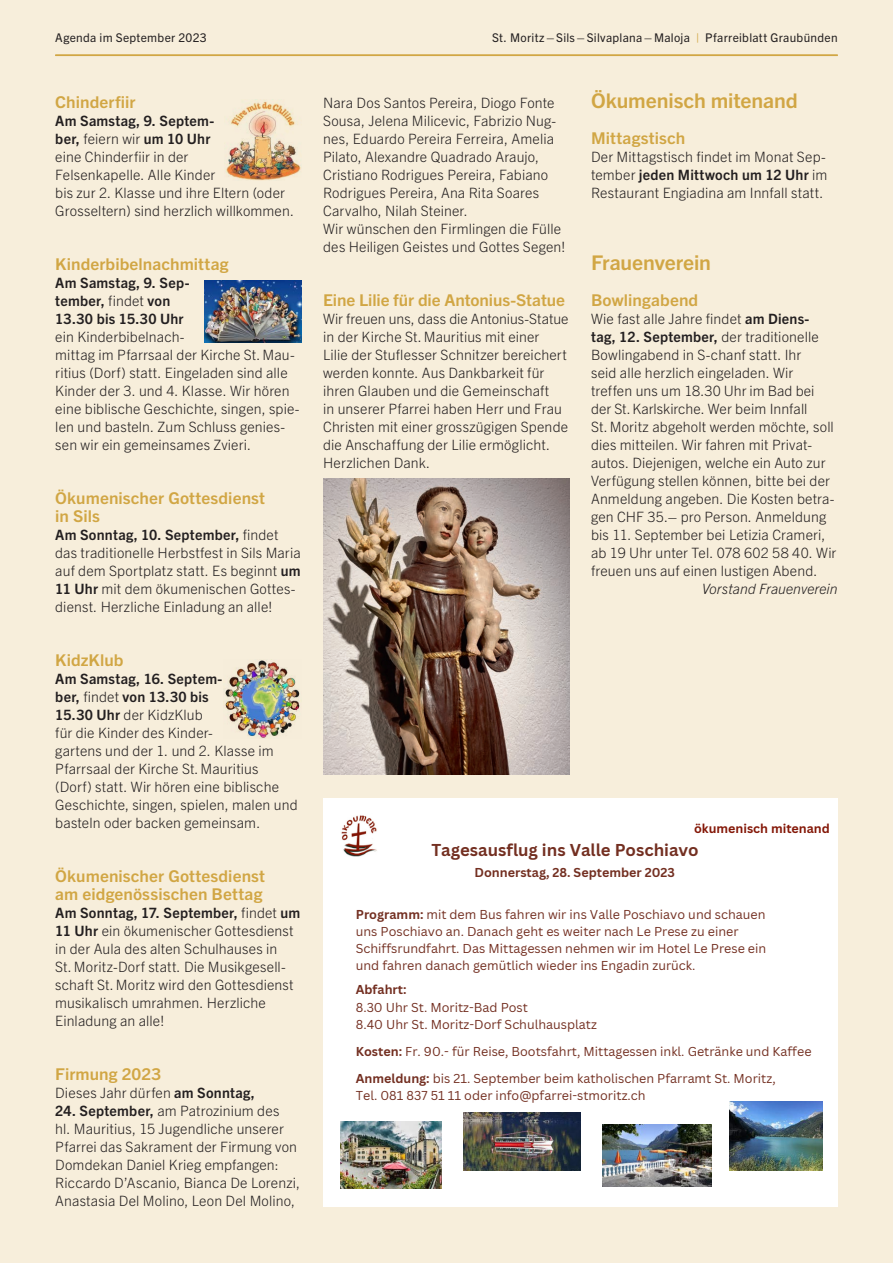
<style>
.page{position:relative;width:893px;height:1263px;background:#f7eedb}
.page>*{position:absolute;margin:0;border:0;box-sizing:border-box;transform-origin:0 0}
.t1{font:700 20.25px "Trade Gothic Next LT Pro";letter-spacing:-.005em;color:#d1a644;scale:1.05 1}
.t2{font:700 16.8px "Canva Sans";color:#732f21}
.t3{font:700 16.35px/18px "Trade Gothic Next LT Pro";letter-spacing:.005em;color:#d1a644;scale:1.05 1}
.t4{font:300 14.25px/18px "Trade Gothic Next LT Pro";letter-spacing:.005em;color:#231f20}
.t5{font:700 14.25px/18px "Trade Gothic Next LT Pro";letter-spacing:.02em;color:#231f20}
.t6{font:italic 300 14.25px "Trade Gothic Next LT Pro";color:#231f20}
.t7{font:12.6px/17.2px "Canva Sans";color:#732f21}
.t8{font:700 12.6px "Canva Sans";color:#732f21}
.t9{font:700 12.6px "Canva Sans";color:#841808}
.t10{font:12px "Trade Gothic Next LT Pro";letter-spacing:.025em;color:#231f20}
.s1{color:#d1a644}
.s2{font-weight:700}
.s3{font-weight:300}
</style>
<div class="page">
<hr style="left:55px;top:55px;width:783px;height:1px;background:#d1a644">
<img style="left:226px;top:100px;width:75px;height:80px">
<img style="left:204px;top:281px;width:98px;height:61px">
<img style="left:323px;top:478px;width:247px;height:296px">
<img style="left:223px;top:660px;width:77px;height:78px">
<div style="left:323px;top:798px;width:515px;height:408px;background:#fff"></div>
<img style="left:341px;top:815px;width:36px;height:42px">
<img style="left:729px;top:1101px;width:94px;height:70px">
<img style="left:603px;top:1125px;width:108px;height:61px">
<img style="left:463px;top:1112px;width:118px;height:59px">
<img style="left:340px;top:1122px;width:101px;height:67px">
<p class="t10" style="left:55px;top:30px;width:153px">Agenda im September 2023</p>
<p class="t10" style="left:492px;top:30px;width:347px">St. Moritz–Sils–Silvaplana– Maloja <span class="s1">|</span> Pfarreiblatt Graubünden</p>
<p class="t3" style="left:55px;top:92px;width:78px">Chinderfiir</p>
<p class="t4" style="left:55px;top:111px;width:240px"><span class="s2">Am Samstag, 9. Septem-<br>ber,</span> feiern wir <span class="s2">um 10 Uhr<br></span>eine Chinderfiir in der<br>Felsenkapelle. Alle Kinder<br>bis zur 2. Klasse und ihre Eltern (oder<br>Grosseltern) sind herzlich willkommen.</p>
<p class="t3" style="left:55px;top:254px;width:167px">Kinderbibelnachmittag</p>
<p class="t5" style="left:55px;top:273px;width:136px">Am Samstag, 9. Sep&shy;tember, <span class="s3">findet</span> von<br>13.30 bis 15.30 Uhr</p>
<p class="t4" style="left:55px;top:327px;width:246px">ein Kinderbibelnach-<br>mittag im Pfarrsaal der Kirche St. Mau&shy;ritius (Dorf) statt. Eingeladen sind alle Kinder der 3. und 4. Klasse. Wir hören eine biblische Geschichte, singen, spie&shy;len und basteln. Zum Schluss genies&shy;sen wir ein gemeinsames Zvieri.</p>
<p class="t3" style="left:55px;top:488px;width:201px">Ökumenischer Gottesdienst in Sils</p>
<p class="t4" style="left:55px;top:525px;width:247px"><span class="s2">Am Sonntag, 10. September,</span> findet das traditionelle Herbstfest in Sils Maria auf dem Sportplatz statt. Es beginnt <span class="s2">um 11 Uhr</span> mit dem ökumenischen Gottes&shy;dienst. Herzliche Einladung an alle!</p>
<p class="t3" style="left:55px;top:650px;width:67px">KidzKlub</p>
<p class="t4" style="left:55px;top:669px;width:244px"><span class="s2">Am Samstag, 16. Septem-<br>ber,</span> findet <span class="s2">von 13.30 bis<br>15.30 Uhr</span> der KidzKlub<br>für die Kinder des Kinder-<br>gartens und der 1. und 2. Klasse im<br>Pfarrsaal der Kirche St. Mauritius (Dorf) statt. Wir hören eine biblische<br>Geschichte, singen, spielen, malen und basteln oder backen gemeinsam.</p>
<p class="t3" style="left:55px;top:866px;width:201px">Ökumenischer Gottesdienst am eidgenössischen Bettag</p>
<p class="t4" style="left:55px;top:903px;width:246px"><span class="s2">Am Sonntag, 17. September,</span> findet <span class="s2">um 11 Uhr</span> ein ökumenischer Gottesdienst in der Aula des alten Schulhauses in<br>St. Moritz-Dorf statt. Die Musikgesell&shy;schaft St. Moritz wird den Gottesdienst musikalisch umrahmen. Herzliche Einladung an alle!</p>
<p class="t3" style="left:55px;top:1064px;width:103px">Firmung 2023</p>
<p class="t4" style="left:55px;top:1083px;width:201px">Dieses Jahr dürfen <span class="s2">am Sonntag,</span></p>
<p class="t4" style="left:55px;top:1101px;width:246px"><span class="s2">24. September,</span> am Patrozinium des<br>hl. Mauritius, 15 Jugendliche unserer Pfarrei das Sakrament der Firmung von Domdekan Daniel Krieg empfangen:<br>Riccardo D’Ascanio, Bianca De Lorenzi, Anastasia Del Molino, Leon Del Molino,</p>
<p class="t4" style="left:323px;top:93px;width:244px">Nara Dos Santos Pereira, Diogo Fonte Sousa, Jelena Milicevic, Fabrizio Nug&shy;nes, Eduardo Pereira Ferreira, Amelia Pilato, Alexandre Quadrado Araujo, Cristiano Rodrigues Pereira, Fabiano Rodrigues Pereira, Ana Rita Soares Carvalho, Nilah Steiner.<br>Wir wünschen den Firmlingen die Fülle des Heiligen Geistes und Gottes Segen!</p>
<p class="t3" style="left:323px;top:290px;width:232px">Eine Lilie für die Antonius-Statue</p>
<p class="t4" style="left:323px;top:309px;width:247px">Wir freuen uns, dass die Antonius-Statue in der Kirche St. Mauritius mit einer<br>Lilie der Stuflesser Schnitzer bereichert werden konnte. Aus Dankbarkeit für ihren Glauben und die Gemeinschaft<br>in unserer Pfarrei haben Herr und Frau Christen mit einer grosszügigen Spende die Anschaffung der Lilie ermöglicht.<br>Herzlichen Dank.</p>
<h1 class="t1" style="left:591px;top:87px;width:198px">Ökumenisch mitenand</h1>
<p class="t3" style="left:591px;top:128px;width:91px">Mittagstisch</p>
<p class="t4" style="left:591px;top:147px;width:238px">Der Mittagstisch findet im Monat Sep&shy;tember <span class="s2">jeden Mittwoch um 12 Uhr</span> im<br>Restaurant Engiadina am Innfall statt.</p>
<h1 class="t1" style="left:591px;top:249px;width:116px">Frauenverein</h1>
<p class="t3" style="left:591px;top:290px;width:104px">Bowlingabend</p>
<p class="t4" style="left:591px;top:309px;width:247px">Wie fast alle Jahre findet <span class="s2">am Diens&shy;tag, 12. September,</span> der traditionelle Bowlingabend in S-chanf statt. Ihr<br>seid alle herzlich eingeladen. Wir treffen uns um 18.30 Uhr im Bad bei der St.Karlskirche. Wer beim Innfall<br>St. Moritz abgeholt werden möchte, soll dies mitteilen. Wir fahren mit Privat&shy;autos. Diejenigen, welche ein Auto zur Verfügung stellen können, bitte bei der Anmeldung angeben. Die Kosten betra&shy;gen CHF 35.– pro Person. Anmeldung bis 11. September bei Letizia Crameri, ab 19 Uhr unter Tel. 078 602 58 40. Wir freuen uns auf einen lustigen Abend.</p>
<p class="t6" style="left:702px;top:579px;width:137px">Vorstand Frauenverein</p>
<p class="t9" style="left:694px;top:821px;width:137px">ökumenisch mitenand</p>
<p class="t2" style="left:431px;top:840px;width:269px">Tagesausflug ins Valle Poschiavo</p>
<p class="t8" style="left:474px;top:865px;width:202px">Donnerstag, 28. September 2023</p>
<p class="t7" style="left:356px;top:905px;width:412px"><span class="s2">Programm:</span> mit dem Bus fahren wir ins Valle Poschiavo und schauen uns Poschiavo an. Danach geht es weiter nach Le Prese zu einer Schiffsrundfahrt. Das Mittagessen nehmen wir im Hotel Le Prese ein und fahren danach gemütlich wieder ins Engadin zurück.</p>
<p class="t8" style="left:356px;top:982px;width:52px">Abfahrt:</p>
<p class="t7" style="left:356px;top:998px;width:243px">8.30 Uhr St. Moritz-Bad Post<br>8.40 Uhr St. Moritz-Dorf Schulhausplatz</p>
<p class="t7" style="left:356px;top:1038px;width:457px;line-height:26.8px"><span class="s2">Kosten:</span> Fr. 90.- für Reise, Bootsfahrt, Mittagessen inkl. Getränke und Kaffee<br><span class="s2">Anmeldung:</span> bis 21. September beim katholischen Pfarramt St. Moritz,</p>
<p class="t7" style="left:356px;top:1087px;width:291px">Tel. 081 837 51 11 oder info@pfarrei-stmoritz.ch</p>
</div>
